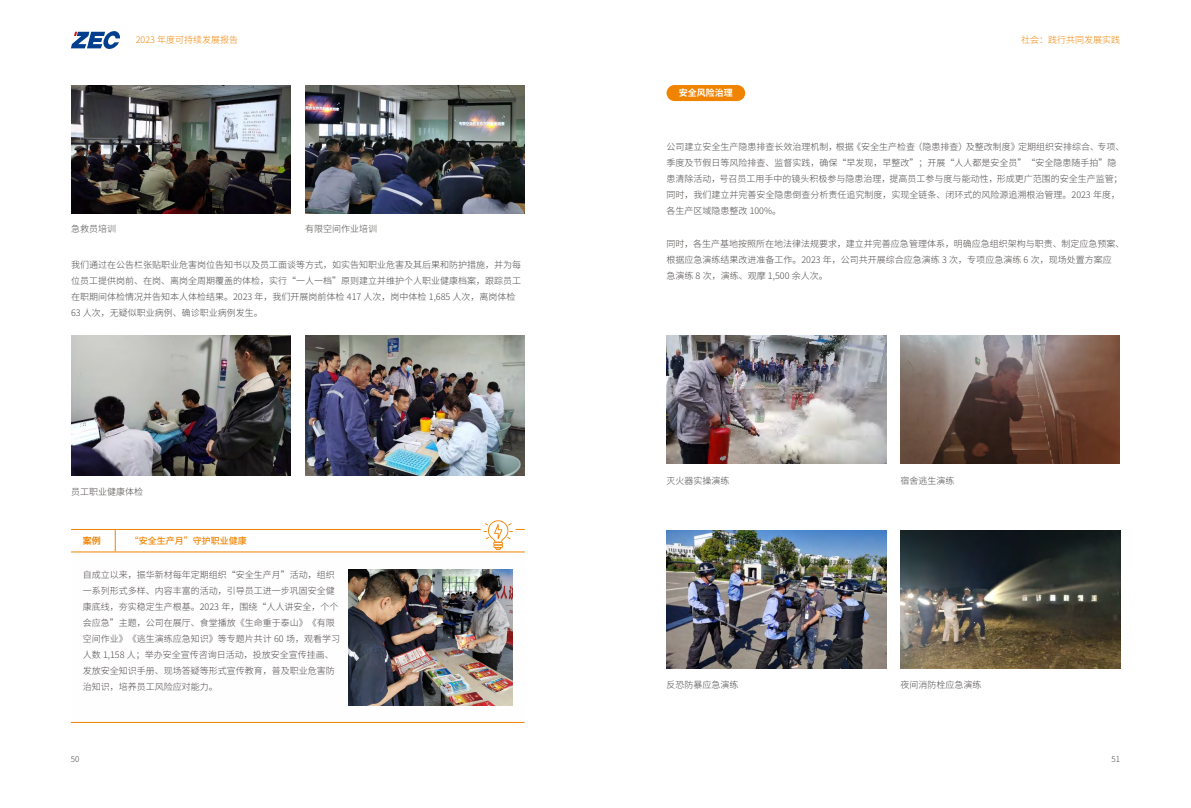
<style>
.page{position:relative;width:1191px;height:808px;background:#fff}
.page>*{position:absolute;margin:0;border:0;box-sizing:border-box;transform-origin:0 0}
.t1{font:300 9px/16px "Source Han Sans CN";color:#4c4948}
.t2{font:300 9px "Source Han Sans CN";color:#f08300}
.t3{font:500 9px "Source Han Sans CN";color:#f08300}
.t4{font:700 9px "Source Han Sans CN";color:#fff}
.t5{font:700 9px "Source Han Sans CN";color:#f08300}
.t6{font:300 8px "Source Han Sans CN";color:#4c4948}
</style>
<div class="page">
<svg style="left:71px;top:31px;width:49px;height:18px"></svg>
<img style="left:666px;top:531px;width:220px;height:138px">
<img style="left:900px;top:531px;width:220px;height:138px">
<div style="left:666px;top:85px;width:79px;height:16px;background:#f08300;border-radius:8px"></div>
<img style="left:666px;top:336px;width:220px;height:128px">
<img style="left:900px;top:336px;width:219px;height:128px">
<img style="left:71px;top:85px;width:220px;height:129px">
<img style="left:305px;top:85px;width:219px;height:129px">
<img style="left:71px;top:335px;width:220px;height:140px">
<img style="left:305px;top:335px;width:220px;height:140px">
<hr style="left:71px;top:529px;width:410px;height:1px;background:#f08300">
<hr style="left:71px;top:551px;width:454px;height:1px;background:#f08300">
<hr style="left:71px;top:722px;width:453px;height:1px;background:#f08300">
<svg style="left:115px;top:530px;width:1px;height:21px"></svg>
<svg style="left:483px;top:520px;width:42px;height:30px"></svg>
<img style="left:349px;top:570px;width:164px;height:136px">
<p class="t2" style="left:136px;top:35px;width:104px">2023 年度可持续发展报告</p>
<p class="t2" style="left:1021px;top:35px;width:100px">社会：践行共同发展实践</p>
<p class="t1" style="left:71px;top:221px;width:46px">急救员培训</p>
<p class="t1" style="left:305px;top:221px;width:73px">有限空间作业培训</p>
<p class="t1" style="left:71px;top:256px;width:452px">我们通过在公告栏张贴职业危害岗位告知书以及员工面谈等方式，如实告知职业危害及其后果和防护措施，并为每位员工提供岗前、在岗、离岗全周期覆盖的体检，实行“一人一档”原则建立并维护个人职业健康档案，跟踪员工在职期间体检情况并告知本人体检结果。2023 年，我们开展岗前体检 417 人次，岗中体检 1,685 人次，离岗体检63 人次，无疑似职业病例、确诊职业病例发生。</p>
<p class="t1" style="left:71px;top:483px;width:73px">员工职业健康体检</p>
<p class="t5" style="left:83px;top:536px;width:19px">案例</p>
<p class="t3" style="left:130px;top:536px;width:118px">“安全生产月”守护职业健康</p>
<p class="t1" style="left:83px;top:567px;width:259px">自成立以来，振华新材每年定期组织“安全生产月”活动，组织一系列形式多样、内容丰富的活动，引导员工进一步巩固安全健康底线，夯实稳定生产根基。2023 年，围绕“人人讲安全，个个会应急”主题，公司在展厅、食堂播放《生命重于泰山》《有限空间作业》《逃生演练应急知识》等专题片共计 60 场，观看学习人数 1,158 人；举办安全宣传咨询日活动，投放安全宣传挂画、发放安全知识手册、现场答疑等形式宣传教育，普及职业危害防治知识，培养员工风险应对能力。</p>
<p class="t4" style="left:679px;top:89px;width:55px">安全风险治理</p>
<p class="t1" style="left:666px;top:138px;width:460px">公司建立安全生产隐患排查长效治理机制，根据《安全生产检查（隐患排查）及整改制度》定期组织安排综合、专项、季度及节假日等风险排查、监督实践，确保“早发现，早整改”；开展“人人都是安全员”“安全隐患随手拍”隐患清除活动，号召员工用手中的镜头积极参与隐患治理，提高员工参与度与能动性，形成更广范围的安全生产监管；同时，我们建立并完善安全隐患倒查分析责任追究制度，实现全链条、闭环式的风险源追溯根治管理。2023 年度，各生产区域隐患整改 100%。</p>
<p class="t1" style="left:666px;top:236px;width:460px">同时，各生产基地按照所在地法律法规要求，建立并完善应急管理体系，明确应急组织架构与职责、制定应急预案、根据应急演练结果改进准备工作。2023 年，公司共开展综合应急演练 3 次，专项应急演练 6 次，现场处置方案应<br>急演练 8 次，演练、观摩 1,500 余人次。</p>
<p class="t1" style="left:666px;top:473px;width:64px">灭火器实操演练</p>
<p class="t1" style="left:900px;top:473px;width:55px">宿舍逃生演练</p>
<p class="t1" style="left:666px;top:676px;width:73px">反恐防暴应急演练</p>
<p class="t1" style="left:900px;top:676px;width:82px">夜间消防栓应急演练</p>
<p class="t6" style="left:71px;top:755px;width:10px">50</p>
<p class="t6" style="left:1111px;top:755px;width:10px">51</p>
</div>
